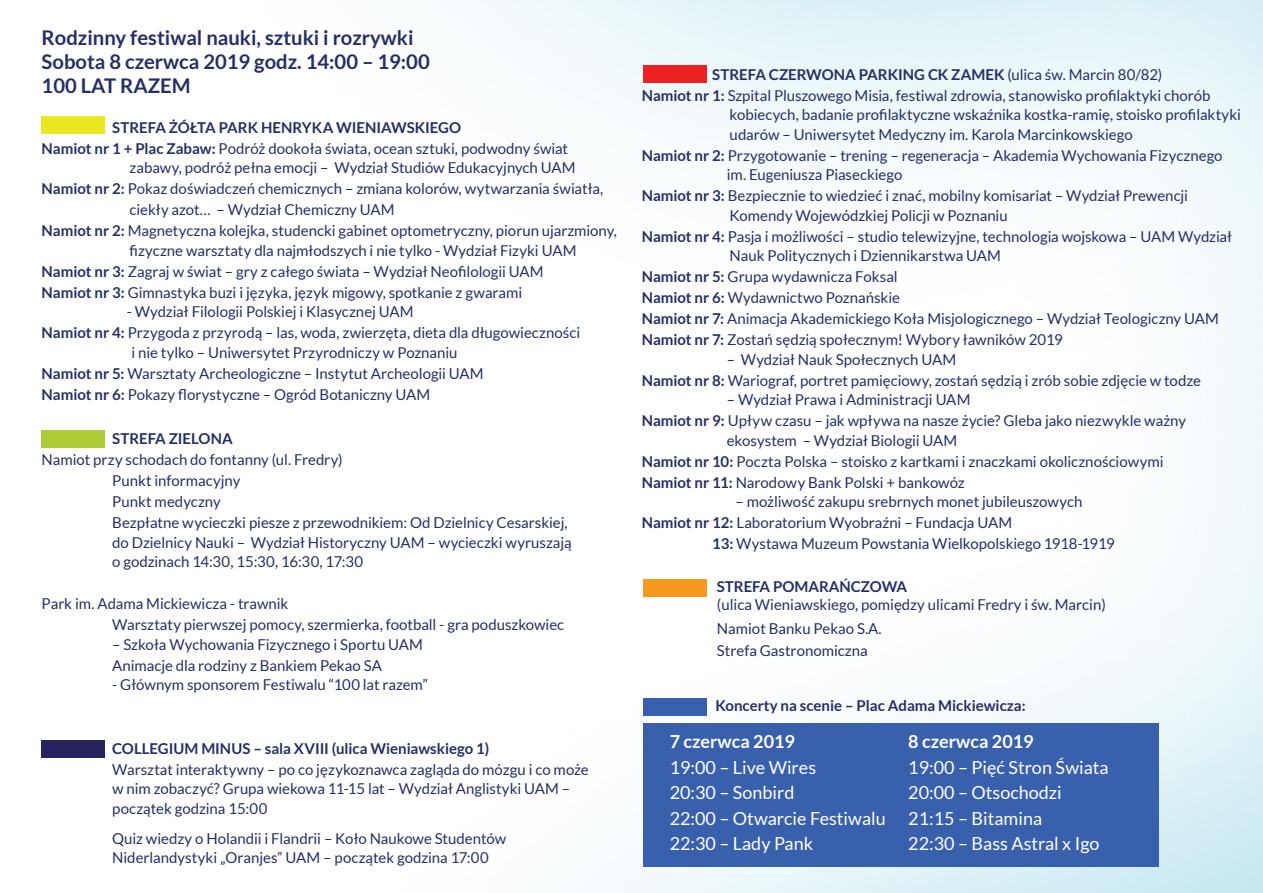
<style>
.page{position:relative;width:1263px;height:893px;background:#fff}
.page>*{position:absolute;margin:0;border:0;box-sizing:border-box;transform-origin:0 0}
.t1{font:700 20.25px/24.3px "Lato";color:#252f66}
.t2{font:18px/25.5px "Lato";color:#fff}
.t3{font:700 18px "Lato";color:#fff}
.t4{font:15px/21px "Lato";letter-spacing:-.005em;color:#252f66}
.t5{font:700 15px/21px "Lato";color:#252f66}
.s1{font-weight:400}
.s2{font-weight:700}
</style>
<div class="page">
<img style="left:41px;top:0;width:1222px;height:893px">
<div style="left:643px;top:723px;width:516px;height:143px;background:#3960ad"></div>
<div style="left:42px;top:117px;width:63px;height:17px;background:#eae722"></div>
<div style="left:643px;top:65px;width:63px;height:18px;background:#ed2024"></div>
<div style="left:643px;top:579px;width:63px;height:17px;background:#f7981d"></div>
<div style="left:643px;top:698px;width:63px;height:17px;background:#3960ad"></div>
<div style="left:42px;top:430px;width:63px;height:18px;background:#aeca36"></div>
<div style="left:42px;top:740px;width:63px;height:17px;background:#272361"></div>
<h1 class="t1" style="left:42px;top:25px;width:390px">Rodzinny festiwal nauki, sztuki i rozrywki<br>Sobota 8 czerwca 2019 godz. 14:00 – 19:00<br>100 LAT RAZEM</h1>
<p class="t5" style="left:42px;top:117px;width:528px;text-indent:71px">STREFA ŻÓŁTA PARK HENRYKA WIENIAWSKIEGO<br>Namiot nr 1 + Plac Zabaw: <span class="s1">Podróż dookoła świata, ocean sztuki, podwodny świat</span></p>
<p class="t4" style="left:130px;top:157px;width:447px">zabawy, podróż pełna emocji – Wydział Studiów Edukacyjnych UAM</p>
<p class="t4" style="left:42px;top:178px;width:563px"><span class="s2">Namiot nr 2:</span> Pokaz doświadczeń chemicznych – zmiana kolorów, wytwarzania światła,</p>
<p class="t4" style="left:130px;top:199px;width:267px">ciekły azot… – Wydział Chemiczny UAM</p>
<p class="t4" style="left:42px;top:220px;width:577px"><span class="s2">Namiot nr 2:</span> Magnetyczna kolejka, studencki gabinet optometryczny, piorun ujarzmiony,</p>
<p class="t4" style="left:42px;top:240px;width:536px;text-indent:88px">fizyczne warsztaty dla najmłodszych i nie tylko - Wydział Fizyki UAM<br><span class="s2">Namiot nr 3:</span> Zagraj w świat – gry z całego świata – Wydział Neofilologii UAM<br><span class="s2">Namiot nr 3:</span> Gimnastyka buzi i języka, język migowy, spotkanie z gwarami</p>
<p class="t4" style="left:42px;top:301px;width:540px;text-indent:85px">- Wydział Filologii Polskiej i Klasycznej UAM<br><span class="s2">Namiot nr 4:</span> Przygoda z przyrodą – las, woda, zwierzęta, dieta dla długowieczności</p>
<p class="t4" style="left:42px;top:342px;width:444px;text-indent:90px">i nie tylko – Uniwersytet Przyrodniczy w Poznaniu<br><span class="s2">Namiot nr 5:</span> Warsztaty Archeologiczne – Instytut Archeologii UAM<br><span class="s2">Namiot nr 6:</span> Pokazy florystyczne – Ogród Botaniczny UAM</p>
<p class="t5" style="left:112px;top:428px;width:122px">STREFA ZIELONA</p>
<p class="t4" style="left:112px;top:449px;width:457px;text-indent:-71px">Namiot przy schodach do fontanny (ul. Fredry)<br>Punkt informacyjny<br>Punkt medyczny<br>Bezpłatne wycieczki piesze z przewodnikiem: Od Dzielnicy Cesarskiej,</p>
<p class="t4" style="left:112px;top:533px;width:461px;line-height:19.5px">do Dzielnicy Nauki – Wydział Historyczny UAM – wycieczki wyruszają o godzinach 14:30, 15:30, 16:30, 17:30</p>
<p class="t4" style="left:112px;top:593px;width:454px;text-indent:-71px">Park im. Adama Mickiewicza - trawnik<br>Warsztaty pierwszej pomocy, szermierka, football - gra poduszkowiec</p>
<p class="t4" style="left:112px;top:634px;width:312px">– Szkoła Wychowania Fizycznego i Sportu UAM<br>Animacje dla rodziny z Bankiem Pekao SA</p>
<p class="t4" style="left:112px;top:674px;width:317px">- Głównym sponsorem Festiwalu “100 lat razem”</p>
<p class="t5" style="left:112px;top:738px;width:378px">COLLEGIUM MINUS – sala XVIII (ulica Wieniawskiego 1)</p>
<p class="t4" style="left:112px;top:760px;width:478px;line-height:19.5px">Warsztat interaktywny – po co językoznawca zagląda do mózgu i co może w nim zobaczyć? Grupa wiekowa 11-15 lat – Wydział Anglistyki UAM – początek godzina 15:00</p>
<p class="t4" style="left:112px;top:829px;width:395px;line-height:19.5px">Quiz wiedzy o Holandii i Flandrii – Koło Naukowe Studentów<br>Niderlandystyki „Oranjes” UAM – początek godzina 17:00</p>
<p class="t4" style="left:642px;top:64px;width:570px;text-indent:71px"><span class="s2">STREFA CZERWONA PARKING CK ZAMEK</span> (ulica św. Marcin 80/82)<br><span class="s2">Namiot nr 1:</span> Szpital Pluszowego Misia, festiwal zdrowia, stanowisko profilaktyki chorób</p>
<p class="t4" style="left:730px;top:105px;width:513px;line-height:19.5px">kobiecych, badanie profilaktyczne wskaźnika kostka-ramię, stoisko profilaktyki udarów – Uniwersytet Medyczny im. Karola Marcinkowskiego</p>
<p class="t4" style="left:727px;top:145px;width:497px;line-height:19.5px;text-indent:-85px"><span class="s2">Namiot nr 2:</span> Przygotowanie – trening – regeneracja – Akademia Wychowania Fizycznego im. Eugeniusza Piaseckiego</p>
<p class="t4" style="left:730px;top:186px;width:460px;line-height:19.5px;text-indent:-88px"><span class="s2">Namiot nr 3:</span> Bezpiecznie to wiedzieć i znać, mobilny komisariat – Wydział Prewencji<br>Komendy Wojewódzkiej Policji w Poznaniu</p>
<p class="t4" style="left:730px;top:226px;width:504px;line-height:19.5px;text-indent:-88px"><span class="s2">Namiot nr 4:</span> Pasja i możliwości – studio telewizyjne, technologia wojskowa – UAM Wydział<br>Nauk Politycznych i Dziennikarstwa UAM</p>
<p class="t4" style="left:642px;top:266px;width:579px"><span class="s2">Namiot nr 5:</span> Grupa wydawnicza Foksal<br><span class="s2">Namiot nr 6:</span> Wydawnictwo Poznańskie<br><span class="s2">Namiot nr 7:</span> Animacja Akademickiego Koła Misjologicznego – Wydział Teologiczny UAM <span class="s2">Namiot nr 7:</span> Zostań sędzią społecznym! Wybory ławników 2019</p>
<p class="t4" style="left:642px;top:349px;width:561px;text-indent:85px">– Wydział Nauk Społecznych UAM<br><span class="s2">Namiot nr 8:</span> Wariograf, portret pamięciowy, zostań sędzią i zrób sobie zdjęcie w todze</p>
<p class="t4" style="left:642px;top:389px;width:546px;text-indent:85px">– Wydział Prawa i Administracji UAM<br><span class="s2">Namiot nr 9:</span> Upływ czasu – jak wpływa na nasze życie? Gleba jako niezwykle ważny</p>
<p class="t4" style="left:642px;top:430px;width:523px;text-indent:85px">ekosystem – Wydział Biologii UAM<br><span class="s2">Namiot nr 10:</span> Poczta Polska – stoisko z kartkami i znaczkami okolicznościowymi<br><span class="s2">Namiot nr 11:</span> Narodowy Bank Polski + bankowóz</p>
<p class="t4" style="left:735px;top:491px;width:348px">– możliwość zakupu srebrnych monet jubileuszowych</p>
<p class="t4" style="left:642px;top:512px;width:372px"><span class="s2">Namiot nr 12:</span> Laboratorium Wyobraźni – Fundacja UAM</p>
<p class="t4" style="left:712px;top:533px;width:404px"><span class="s2">13:</span> Wystawa Muzeum Powstania Wielkopolskiego 1918-1919</p>
<p class="t5" style="left:717px;top:576px;width:192px">STREFA POMARAŃCZOWA</p>
<p class="t4" style="left:717px;top:592px;width:390px;line-height:24px">(ulica Wieniawskiego, pomiędzy ulicami Fredry i św. Marcin)<br>Namiot Banku Pekao S.A.</p>
<p class="t4" style="left:717px;top:640px;width:152px">Strefa Gastronomiczna</p>
<p class="t5" style="left:715px;top:695px;width:312px">Koncerty na scenie – Plac Adama Mickiewicza:</p>
<p class="t3" style="left:670px;top:731px;width:127px">7 czerwca 2019</p>
<p class="t2" style="left:670px;top:754px;width:218px">19:00 – Live Wires<br>20:30 – Sonbird<br>22:00 – Otwarcie Festiwalu<br>22:30 – Lady Pank</p>
<p class="t3" style="left:908px;top:731px;width:127px">8 czerwca 2019</p>
<p class="t2" style="left:908px;top:754px;width:202px">19:00 – Pięć Stron Świata<br>20:00 – Otsochodzi<br>21:15 – Bitamina<br>22:30 – Bass Astral x Igo</p>
</div>
